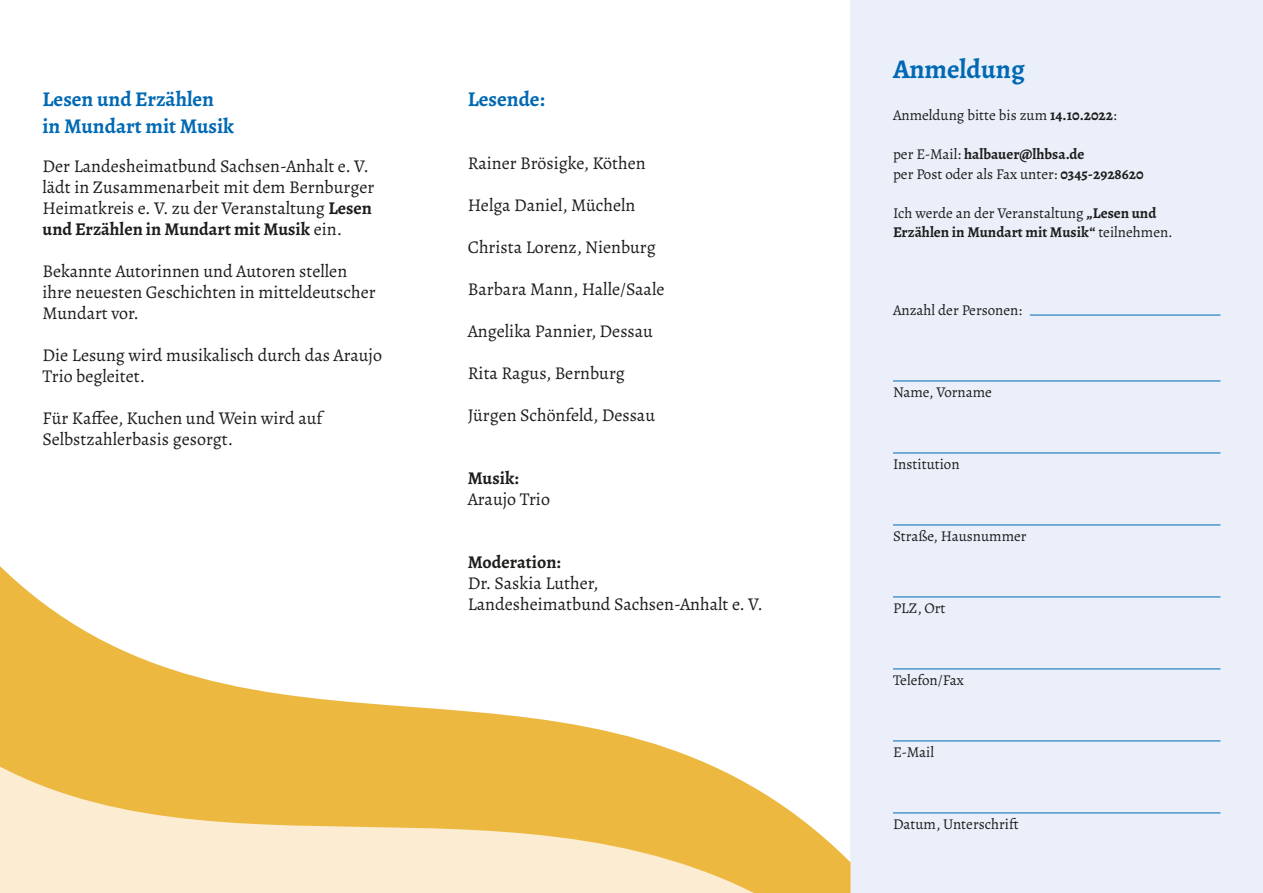
<style>
.page{position:relative;width:1263px;height:893px;background:#fff}
.page>*{position:absolute;margin:0;border:0;box-sizing:border-box;transform-origin:0 0}
.t1{font:700 27px "Alegreya";color:#0069b4}
.t2{font:700 21px "Alegreya";color:#0069b4}
.t3{font:18px/21px "Alegreya";color:#1d1d1b}
.t4{font:700 18px "Alegreya";color:#1d1d1b}
.t5{font:15px "Alegreya";color:#1d1d1b}
.t6{font:700 15px "Alegreya";color:#1d1d1b}
.s1{font-weight:700}
.s2{font-weight:400}
</style>
<div class="page">
<div style="left:850px;top:0;width:413px;height:893px;background:#eaeffa"></div>
<svg style="left:0;top:566px;width:850px;height:327px"></svg>
<hr style="left:893px;top:812px;width:327px;height:1px;background:#0069b4">
<hr style="left:893px;top:740px;width:327px;height:1px;background:#0069b4">
<hr style="left:893px;top:669px;width:327px;height:1px;background:#0069b4">
<hr style="left:893px;top:597px;width:327px;height:1px;background:#0069b4">
<hr style="left:893px;top:525px;width:327px;height:1px;background:#0069b4">
<hr style="left:893px;top:453px;width:327px;height:1px;background:#0069b4">
<hr style="left:893px;top:381px;width:327px;height:1px;background:#0069b4">
<hr style="left:1030px;top:315px;width:190px;height:1px;background:#0069b4">
<p class="t2" style="left:43px;top:85px;width:173px">Lesen und Erzählen</p>
<p class="t2" style="left:43px;top:112px;width:193px">in Mundart mit Musik</p>
<p class="t3" style="left:43px;top:156px;width:333px">Der Landesheimatbund Sachsen-Anhalt e. V. lädt in Zusammenarbeit mit dem Bernburger Heimatkreis e. V. zu der Veranstaltung <span class="s1">Lesen und Erzählen in Mundart mit Musik</span> ein.</p>
<p class="t3" style="left:43px;top:261px;width:335px">Bekannte Autorinnen und Autoren stellen ihre neuesten Geschichten in mitteldeutscher<br>Mundart vor.</p>
<p class="t3" style="left:43px;top:345px;width:341px">Die Lesung wird musikalisch durch das Araujo<br>Trio begleitet.</p>
<p class="t3" style="left:43px;top:408px;width:282px">Für Kaffee, Kuchen und Wein wird auf<br>Selbstzahlerbasis gesorgt.</p>
<p class="t2" style="left:468px;top:85px;width:78px">Lesende:</p>
<p class="t3" style="left:468px;top:153px;width:179px">Rainer Brösigke, Köthen</p>
<p class="t3" style="left:468px;top:195px;width:169px">Helga Daniel, Mücheln</p>
<p class="t3" style="left:468px;top:237px;width:190px">Christa Lorenz, Nienburg</p>
<p class="t3" style="left:468px;top:279px;width:198px">Barbara Mann, Halle/Saale</p>
<p class="t3" style="left:468px;top:321px;width:187px">Angelika Pannier, Dessau</p>
<p class="t3" style="left:468px;top:363px;width:159px">Rita Ragus, Bernburg</p>
<p class="t3" style="left:468px;top:405px;width:189px">Jürgen Schönfeld, Dessau</p>
<p class="t4" style="left:468px;top:466px;width:52px">Musik:</p>
<p class="t3" style="left:468px;top:489px;width:84px">Araujo Trio</p>
<p class="t4" style="left:468px;top:550px;width:94px">Moderation:</p>
<p class="t3" style="left:468px;top:573px;width:132px">Dr. Saskia Luther,</p>
<p class="t3" style="left:468px;top:594px;width:297px">Landesheimatbund Sachsen-Anhalt e. V.</p>
<p class="t1" style="left:893px;top:51px;width:133px">Anmeldung</p>
<p class="t5" style="left:893px;top:106px;width:225px">Anmeldung bitte bis zum <span class="s1">14.10.2022</span>:</p>
<p class="t6" style="left:893px;top:144px;width:193px"><span class="s2">per E-Mail:</span> halbauer@lhbsa.de</p>
<p class="t5" style="left:893px;top:165px;width:252px">per Post oder als Fax unter: <span class="s1">0345-2928620</span></p>
<p class="t5" style="left:893px;top:204px;width:265px">Ich werde an der Veranstaltung <span class="s1">„Lesen und</span></p>
<p class="t6" style="left:893px;top:222px;width:281px">Erzählen in Mundart mit Musik“ <span class="s2">teilnehmen.</span></p>
<p class="t5" style="left:893px;top:300px;width:130px">Anzahl der Personen:</p>
<p class="t5" style="left:893px;top:383px;width:100px">Name, Vorname</p>
<p class="t5" style="left:893px;top:455px;width:68px">Institution</p>
<p class="t5" style="left:893px;top:527px;width:135px">Straße, Hausnummer</p>
<p class="t5" style="left:893px;top:599px;width:54px">PLZ, Ort</p>
<p class="t5" style="left:893px;top:671px;width:72px">Telefon/Fax</p>
<p class="t5" style="left:893px;top:743px;width:43px">E-Mail</p>
<p class="t5" style="left:893px;top:815px;width:127px">Datum, Unterschrift</p>
</div>
